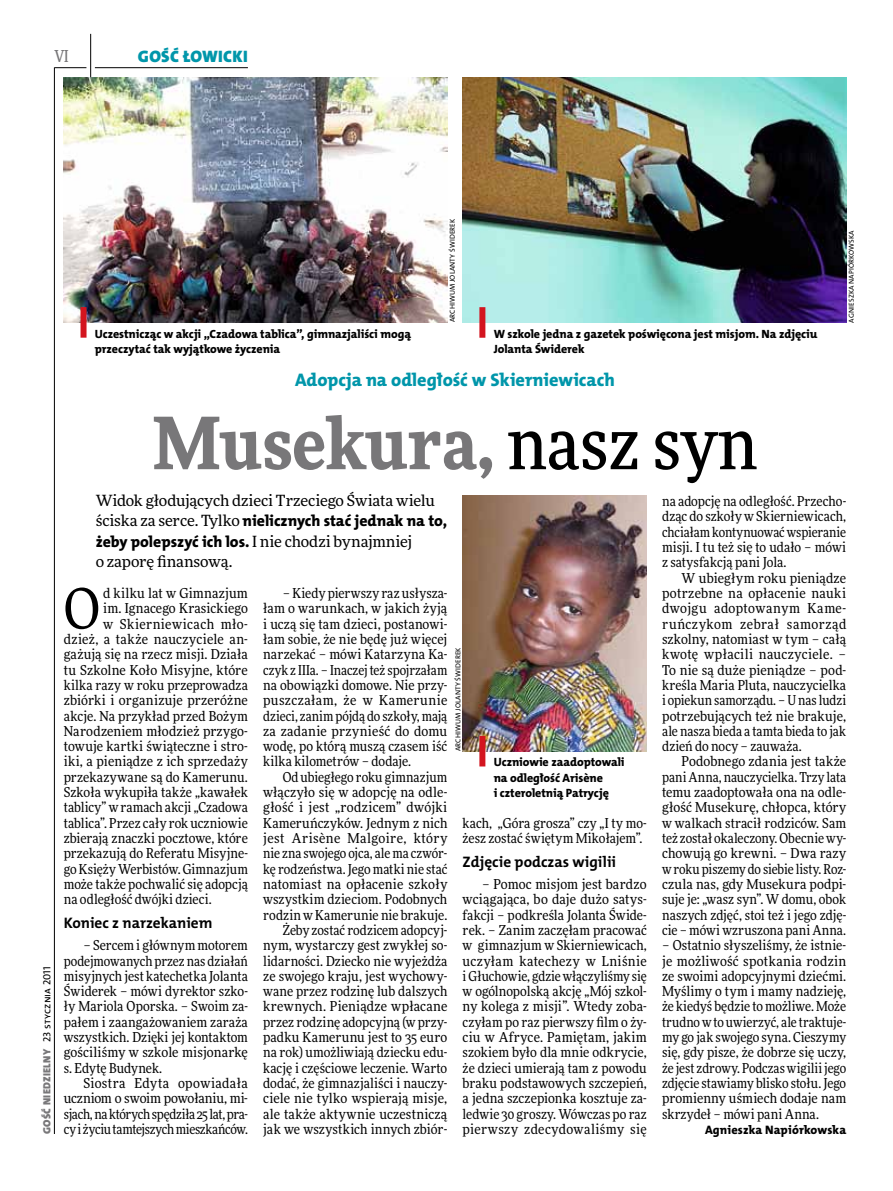
<style>
.page{position:relative;width:893px;height:1191px;background:#fff}
.page>*{position:absolute;margin:0;border:0;box-sizing:border-box;transform-origin:0 0}
.t1{font:900 72px "Freeday Narrow";color:#787779}
.t2{font:55.95px "Freeday Narrow News";color:#000}
.t3{font:18.3px "The Mix HP8 Ex Bld";letter-spacing:-.005em;color:#0096aa}
.t4{font:16.65px "The Mix HP9 Blk";letter-spacing:.02em;color:#0096aa}
.t5{font:500 16.5px "Freeday Narrow";color:#787779;scale:.9 1}
.t6{font:15.75px/20.4px "The Mix HP8 Ex Bld";letter-spacing:-.005em;color:#000}
.t7{font:15.45px "Freeday News";letter-spacing:-.01em;color:#000}
.t8{font:15.3px "The Mix HP7 Bld";color:#000}
.t9{font:13.65px/15.3px "Freeday Narrow News";letter-spacing:.005em;color:#000;text-align:justify}
.t10{font:13.65px "Freeday Narrow News";letter-spacing:.025em;color:#000}
.t11{font:13.65px "Freeday Narrow News";letter-spacing:.035em;color:#000}
.t12{font:12.3px "The Mix HP8 Ex Bld";letter-spacing:.005em;color:#000}
.t13{font:12px/15.3px "The Mix HP8 Ex Bld";letter-spacing:-.005em;color:#000}
.t14{font:10.5px "The Mix HP9 Blk";letter-spacing:.025em;color:#787779}
.t15{font:7.2px "The Mix HP5 Plain";letter-spacing:.025em;color:#000}
.s1{font-weight:500;color:#000}
.s2{font-family:"The Mix HP5 Plain";color:#000}
.s3{font-family:"Freeday News";font-size:15.45px}
</style>
<div class="page">
<hr style="left:54px;top:67px;width:1px;height:1067px;background:#000">
<hr style="left:90px;top:34px;width:1px;height:43px;background:#000">
<hr style="left:54px;top:67px;width:32px;height:1px;background:#000">
<hr style="left:95px;top:67px;width:153px;height:1px;background:#000">
<img style="left:463px;top:496px;width:184px;height:255px">
<img style="left:64px;top:77px;width:383px;height:245px">
<img style="left:463px;top:77px;width:383px;height:245px">
<div style="left:81px;top:307px;width:6px;height:31px;background:#d3151f"></div>
<div style="left:479px;top:307px;width:6px;height:31px;background:#d3151f"></div>
<div style="left:479px;top:736px;width:6px;height:30px;background:#d3151f"></div>
<p class="t5" style="left:54px;top:46px;width:17px">VI</p>
<p class="t4" style="left:138px;top:46px;width:111px">GOŚĆ ŁOWICKI</p>
<p class="t15" style="left:448px;top:322px;width:105px;rotate:-90deg">Archiwum Jolanty Świderek</p>
<p class="t13" style="left:95px;top:326px;width:318px">Uczestnicząc w akcji „Czadowa tablica”, gimnazjaliści mogą przeczytać tak wyjątkowe życzenia</p>
<p class="t13" style="left:494px;top:326px;width:325px">W szkole jedna z gazetek poświęcona jest misjom. Na zdjęciu<br>Jolanta Świderek</p>
<h3 class="t3" style="left:295px;top:368px;width:321px">Adopcja na odległość w Skierniewicach</h3>
<h1 class="t1" style="left:153px;top:396px;width:606px">Musekura, <span class="s1">nasz syn</span></h1>
<p class="t15" style="left:847px;top:322px;width:93px;rotate:-90deg">Agnieszka Napiórkowska</p>
<p class="t14" style="left:40px;top:1134px;width:169px;rotate:-90deg">GOŚĆ NIEDZIELNY <span class="s2">23 stycznia 2011</span></p>
<p class="t7" style="left:96px;top:491px;width:341px">Widok głodujących dzieci Trzeciego Świata wielu</p>
<p class="t6" style="left:96px;top:511px;width:353px"><span class="s3">ściska za serce. Tylko</span> nielicznych stać jednak na to, żeby polepszyć ich los. <span class="s3">I nie chodzi bynajmniej</span></p>
<p class="t7" style="left:96px;top:552px;width:138px">o zaporę finansową.</p>
<h2 class="t2" style="left:64px;top:574px;width:38px">O</h2>
<p class="t9" style="left:103px;top:585px;width:146px">d kilku lat w Gimnazjum</p>
<p class="t9" style="left:103px;top:600px;width:146px">im. Ignacego Krasickiego</p>
<p class="t11" style="left:103px;top:615px;width:146px">w Skierniewicach mło-</p>
<p class="t10" style="left:64px;top:630px;width:186px">dzież, a także nauczyciele an-</p>
<p class="t9" style="left:64px;top:646px;width:186px">gażują się na rzecz misji. Działa</p>
<p class="t9" style="left:64px;top:662px;width:186px">tu Szkolne Koło Misyjne, które</p>
<p class="t9" style="left:64px;top:677px;width:186px">kilka razy w roku przeprowadza</p>
<p class="t9" style="left:64px;top:692px;width:186px">zbiórki i organizuje przeróżne</p>
<p class="t9" style="left:64px;top:708px;width:186px">akcje. Na przykład przed Bożym</p>
<p class="t9" style="left:64px;top:723px;width:186px">Narodzeniem młodzież przygo-</p>
<p class="t9" style="left:64px;top:738px;width:186px">towuje kartki świąteczne i stro-</p>
<p class="t9" style="left:64px;top:754px;width:186px">iki, a pieniądze z ich sprzedaży</p>
<p class="t9" style="left:64px;top:769px;width:186px">przekazywane są do Kamerunu.</p>
<p class="t9" style="left:64px;top:784px;width:186px">Szkoła wykupiła także „kawałek</p>
<p class="t9" style="left:64px;top:799px;width:186px">tablicy” w ramach akcji „Czadowa</p>
<p class="t9" style="left:64px;top:815px;width:186px">tablica”. Przez cały rok uczniowie</p>
<p class="t9" style="left:64px;top:830px;width:186px">zbierają znaczki pocztowe, które</p>
<p class="t9" style="left:64px;top:845px;width:186px">przekazują do Referatu Misyjne-</p>
<p class="t9" style="left:64px;top:861px;width:186px">go Księży Werbistów. Gimnazjum</p>
<p class="t9" style="left:64px;top:876px;width:186px">może także pochwalić się adopcją</p>
<p class="t9" style="left:64px;top:891px;width:149px">na odległość dwójki dzieci.</p>
<p class="t8" style="left:64px;top:913px;width:150px">Koniec z narzekaniem</p>
<p class="t9" style="left:64px;top:937px;width:186px;text-indent:20px">– Sercem i głównym motorem podejmowanych przez nas działań misyjnych jest katechetka Jolanta Świderek – mówi dyrektor szko&shy;ły Mariola Oporska. – Swoim za&shy;pałem i zaangażowaniem zaraża wszystkich. Dzięki jej kontaktom gościliśmy w szkole misjonarkę s. Edytę Budynek.</p>
<p class="t9" style="left:64px;top:1075px;width:186px;text-indent:20px">Siostra Edyta opowiadała uczniom o swoim powołaniu, mi&shy;sjach, na których spędziła 25 lat, pra&shy;cy i życiu tamtejszych mieszkańców.</p>
<p class="t9" style="left:263px;top:585px;width:186px;text-indent:20px">– Kiedy pierwszy raz usłysza&shy;łam o warunkach, w jakich żyją i uczą się tam dzieci, postanowi&shy;łam sobie, że nie będę już więcej narzekać – mówi Katarzyna Ka&shy;czyk z IIIa. – Inaczej też spojrzałam na obowiązki domowe. Nie przy&shy;puszczałam, że w Kamerunie dzieci, zanim pójdą do szkoły, mają za zadanie przynieść do domu wodę, po którą muszą czasem iść kilka kilometrów – dodaje.</p>
<p class="t9" style="left:263px;top:769px;width:186px;text-align:right">Od ubiegłego roku gimnazjum włączyło się w adopcję na odle&shy;głość i jest „rodzicem” dwójki<br>Kameruńczyków. Jednym z nich jest Arisène Malgoire, który nie zna swojego ojca, ale ma czwór&shy;kę rodzeństwa. Jego matki nie stać natomiast na opłacenie szkoły wszystkim dzieciom. Podobnych rodzin w Kamerunie nie brakuje.<br>Żeby zostać rodzicem adopcyj&shy;nym, wystarczy gest zwykłej so&shy;lidarności. Dziecko nie wyjeżdża ze swojego kraju, jest wychowy&shy;wane przez rodzinę lub dalszych krewnych. Pieniądze wpłacane przez rodzinę adopcyjną (w przy&shy;padku Kamerunu jest to 35 euro na rok) umożliwiają dziecku edu&shy;kację i częściowe leczenie. Warto dodać, że gimnazjaliści i nauczy&shy;ciele nie tylko wspierają misje, ale także aktywnie uczestniczą jak we wszystkich innych zbiór-</p>
<p class="t15" style="left:453px;top:751px;width:105px;rotate:-90deg">Archiwum Jolanty Świderek</p>
<p class="t13" style="left:494px;top:755px;width:132px">Uczniowie zaadoptowali na odległość Arisène<br>i czteroletnią Patrycję</p>
<p class="t9" style="left:463px;top:815px;width:186px">kach, „Góra grosza” czy „I ty mo&shy;żesz zostać świętym Mikołajem”.</p>
<p class="t8" style="left:463px;top:852px;width:155px">Zdjęcie podczas wigilii</p>
<p class="t9" style="left:463px;top:876px;width:186px;text-indent:20px">– Pomoc misjom jest bardzo wciągająca, bo daje dużo satys&shy;fakcji – podkreśla Jolanta Świde&shy;rek. – Zanim zaczęłam pracować w gimnazjum w Skierniewicach, uczyłam katechezy w Lniśnie i Głuchowie, gdzie włączyliśmy się w ogólnopolską akcję „Mój szkol&shy;ny kolega z misji”. Wtedy zoba&shy;czyłam po raz pierwszy film o ży&shy;ciu w Afryce. Pamiętam, jakim szokiem było dla mnie odkrycie, że dzieci umierają tam z powodu braku podstawowych szczepień, a jedna szczepionka kosztuje za&shy;ledwie 30 groszy. Wówczas po raz pierwszy zdecydowaliśmy się</p>
<p class="t9" style="left:662px;top:493px;width:186px">na adopcję na odległość. Przecho&shy;dząc do szkoły w Skierniewicach, chciałam kontynuować wspieranie misji. I tu też się to udało – mówi z satysfakcją pani Jola.</p>
<p class="t9" style="left:662px;top:570px;width:186px;text-indent:20px">W ubiegłym roku pieniądze potrzebne na opłacenie nauki dwojgu adoptowanym Kame&shy;ruńczykom zebrał samorząd szkolny, natomiast w tym – całą kwotę wpłacili nauczyciele. – To nie są duże pieniądze – pod&shy;kreśla Maria Pluta, nauczycielka i opiekun samorządu. – U nas ludzi potrzebujących też nie brakuje, ale nasza bieda a tamta bieda to jak dzień do nocy – zauważa.</p>
<p class="t9" style="left:662px;top:754px;width:186px;text-indent:20px">Podobnego zdania jest także pani Anna, nauczycielka. Trzy lata temu zaadoptowała ona na odle&shy;głość Musekurę, chłopca, który w walkach stracił rodziców. Sam też został okaleczony. Obecnie wy&shy;chowują go krewni. – Dwa razy w roku piszemy do siebie listy. Roz&shy;czula nas, gdy Musekura podpi&shy;suje je: „wasz syn”. W domu, obok naszych zdjęć, stoi też i jego zdję&shy;cie – mówi wzruszona pani Anna.</p>
<p class="t9" style="left:662px;top:937px;width:186px">– Ostatnio słyszeliśmy, że istnie&shy;je możliwość spotkania rodzin ze swoimi adopcyjnymi dziećmi.<br>Myślimy o tym i mamy nadzieję, że kiedyś będzie to możliwe. Może trudno w to uwierzyć, ale traktuje&shy;my go jak swojego syna. Cieszymy się, gdy pisze, że dobrze się uczy, że jest zdrowy. Podczas wigilii jego zdjęcie stawiamy blisko stołu. Jego promienny uśmiech dodaje nam skrzydeł – mówi pani Anna.</p>
<p class="t12" style="left:705px;top:1122px;width:143px">Agnieszka Napiórkowska</p>
</div>
